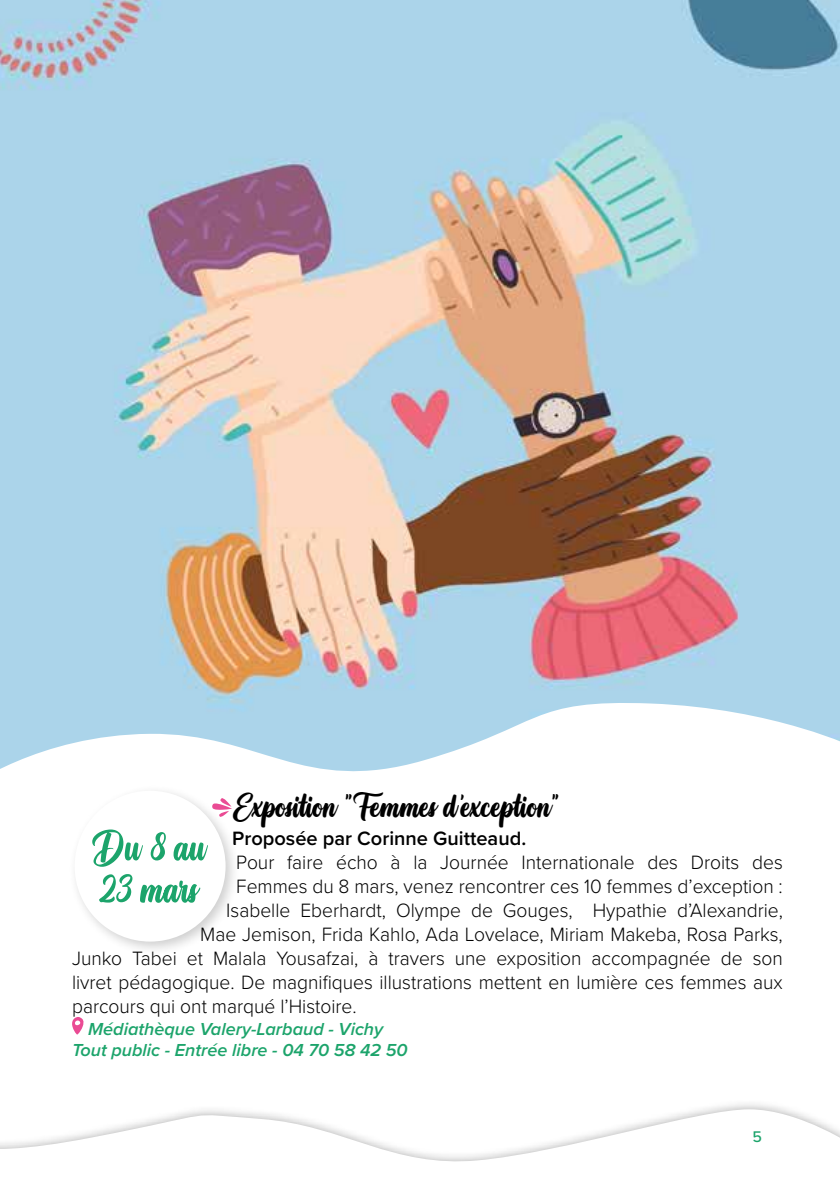
<style>
.page{position:relative;width:840px;height:1191px;background:#fff}
.page>*{position:absolute;margin:0;border:0;box-sizing:border-box;transform-origin:0 0}
.t1{font:32px "Athletic Outfit";color:#000}
.t2{font:300 20px "Proxima Nova";color:#000;scale:.96 1}
.t3{font:600 20px "Proxima Nova";color:#000}
.t4{font:italic 600 18px/21.6px "Proxima Nova";color:#1ca46b;text-align:center}
.t5{font:500 16px "Proxima Nova";color:#1ca46b}
</style>
<div class="page">
<img style="left:0;top:0;width:839px;height:699px">
<svg style="left:0;top:699px;width:839px;height:336px"></svg>
<svg style="left:72px;top:1017px;width:12px;height:17px"></svg>
<div style="left:41px;top:792px;width:195px;height:141px;background:#fff;border-radius:50%"></div>
<div style="left:68px;top:783px;width:172px;height:173px;background:#000;opacity:.2"></div>
<div style="left:75px;top:790px;width:150px;height:151px;background:#fff;border-radius:50%"></div>
<svg style="left:99px;top:874px;width:101px;height:28px"></svg>
<svg style="left:92px;top:829px;width:116px;height:37px"></svg>
<svg style="left:0;top:1104px;width:839px;height:58px"></svg>
<h1 class="t1" style="left:232px;top:787px;width:328px">Exposition "Femmes d’exception"</h1>
<p class="t3" style="left:232px;top:823px;width:295px">Proposée par Corinne Guitteaud.</p>
<p class="t2" style="left:236px;top:847px;width:570px">Pour faire écho à la Journée Internationale des Droits des</p>
<p class="t2" style="left:236px;top:871px;width:570px">Femmes du 8 mars, venez rencontrer ces 10 femmes d’exception :</p>
<p class="t2" style="left:226px;top:895px;width:581px">Isabelle Eberhardt, Olympe de Gouges, Hypathie d’Alexandrie,</p>
<p class="t2" style="left:200px;top:919px;width:608px">Mae Jemison, Frida Kahlo, Ada Lovelace, Miriam Makeba, Rosa Parks,</p>
<p class="t2" style="left:72px;top:943px;width:741px">Junko Tabei et Malala Yousafzai, à travers une exposition accompagnée de son</p>
<p class="t2" style="left:72px;top:967px;width:741px">livret pédagogique. De magnifiques illustrations mettent en lumière ces femmes aux</p>
<p class="t2" style="left:72px;top:991px;width:298px">parcours qui ont marqué l’Histoire.</p>
<p class="t4" style="left:72px;top:1017px;width:337px">Médiathèque Valery-Larbaud - Vichy<br>Tout public - Entrée libre - 04 70 58 42 50</p>
<p class="t5" style="left:752px;top:1124px;width:11px">5</p>
</div>
